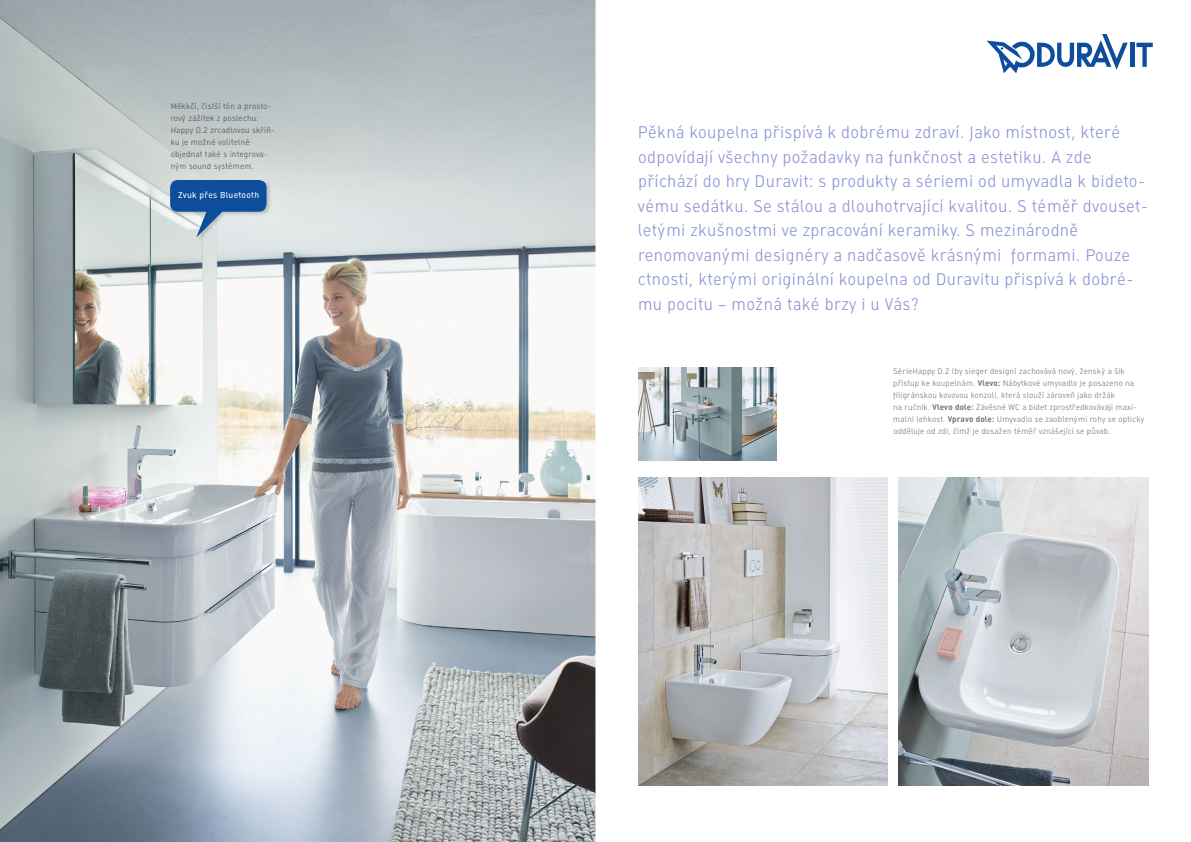
<style>
.page{position:relative;width:1191px;height:842px;background:#fff}
.page>*{position:absolute;margin:0;border:0;box-sizing:border-box;transform-origin:0 0}
.t1{font:16.5px/24.5px "Dura CE Light Proper";letter-spacing:.02em;color:#8892d4}
.t2{font:8.5px "Dura CE Regular Proper";letter-spacing:.03em;color:#fff}
.t3{font:8px/12px "Dura CE Light Proper";letter-spacing:.02em;color:#747574}
.t4{font:8px/12px "Dura CE Light Proper";letter-spacing:.025em;color:#4e4e4d}
.s1{font-family:"Dura CE Bold Proper"}
</style>
<div class="page">
<img style="left:0;top:0;width:595px;height:842px">
<img style="left:169px;top:179px;width:103px;height:63px">
<svg style="left:170px;top:180px;width:96px;height:57px;background:#628bb8"></svg>
<div style="left:1129px;top:43px;width:5px;height:24px;background:#0c4e9b"></div>
<svg style="left:1136px;top:43px;width:16px;height:24px"></svg>
<svg style="left:986px;top:34px;width:141px;height:39px"></svg>
<img style="left:638px;top:368px;width:139px;height:93px">
<img style="left:899px;top:478px;width:249px;height:307px">
<img style="left:638px;top:478px;width:249px;height:307px">
<p class="t4" style="left:171px;top:101px;width:105px">Měkkčí, čistší tón a prosto&shy;rový zážitek z poslechu:<br>Happy D.2 zrcadlovou skříň&shy;ku je možné volitelně objednat také s integrova&shy;ným sound systémem.</p>
<p class="t2" style="left:178px;top:190px;width:83px">Zvuk přes Bluetooth</p>
<p class="t1" style="left:638px;top:122px;width:512px">Pěkná koupelna přispívá k dobrému zdraví. Jako místnost, které odpovídají všechny požadavky na funkčnost a estetiku. A zde příchází do hry Duravit: s produkty a sériemi od umyvadla k bideto&shy;vému sedátku. Se stálou a dlouhotrvající kvalitou. S téměř dvouset&shy;letými zkušnostmi ve zpracování keramiky. S mezinárodně renomovanými designéry a nadčasově krásnými formami. Pouze ctnosti, kterými originální koupelna od Duravitu přispívá k dobré&shy;mu pocitu – možná také brzy i u Vás?</p>
<p class="t3" style="left:893px;top:366px;width:252px">SérieHappy D.2 (by sieger design) zachovává nový, ženský a šik přístup ke koupelnám. <span class="s1">Vlevo:</span> Nábytkové umyvadlo je posazeno na filigránskou kovovou konzoli, která slouží zároveň jako držák<br>na ručník. <span class="s1">Vlevo dole:</span> Závěsné WC a bidet zprostředkováváji maxi&shy;malní lehkost. <span class="s1">Vpravo dole:</span> Umyvadlo se zaoblenými rohy se opticky odděluje od zdi, čímž je dosažen téměř vznášející se půvab.</p>
</div>
